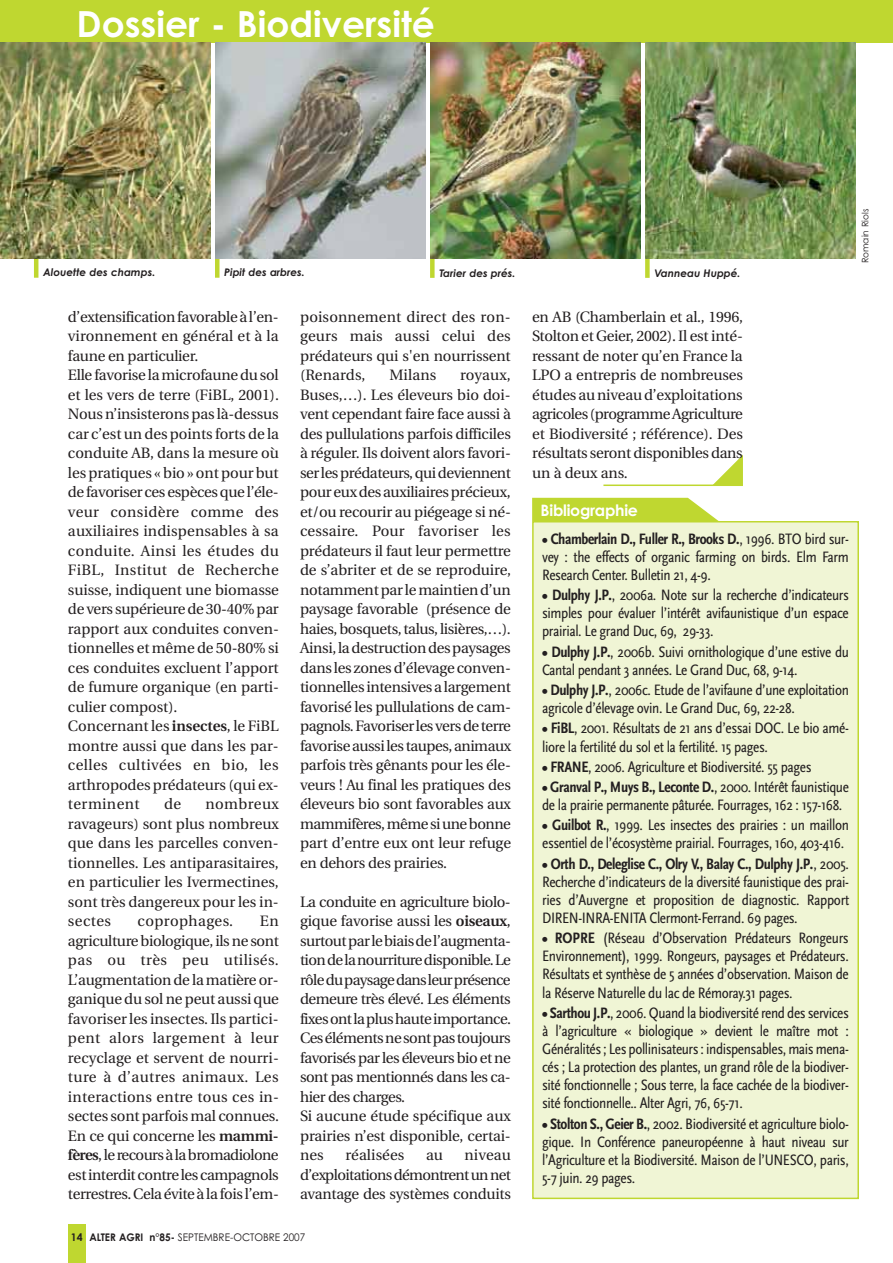
<style>
.page{position:relative;width:893px;height:1263px;background:#fff}
.page>*{position:absolute;margin:0;border:0;box-sizing:border-box;transform-origin:0 0}
.t1{font:700 36px "Century Gothic";color:#fff}
.t2{font:15.75px/18.1px "Scala Sans Regular Con";letter-spacing:-.025em;color:#231f20}
.t3{font:700 condensed 15.75px "Scala Sans";letter-spacing:-.025em;color:#231f20}
.t4{font:700 15.75px "Century Gothic";letter-spacing:-.015em;color:#fff}
.t5{font:15px/19.5px "Utopia";letter-spacing:-.01em;color:#231f20;text-align:justify}
.t6{font:15px/19.5px "Utopia";letter-spacing:-.03em;color:#231f20}
.t7{font:15px "Utopia";letter-spacing:.025em;color:#231f20}
.t8{font:italic 700 10.5px "Century Gothic";color:#231f20}
.t9{font:10.5px "Century Gothic";color:#231f20;scale:.95 1}
.t10{font:9px "Century Gothic";color:#231f20}
.s1{font-weight:600}
.s2{font-weight:700}
.s3{font-family:"Scala Sans Regular Con";font-weight:400;font-stretch:normal}
.s4{font-family:"Scala Sans";font-weight:700;font-stretch:condensed}
</style>
<div class="page">
<div style="left:68px;top:1225px;width:17px;height:38px;background:#bfd730"></div>
<div style="left:0;top:0;width:893px;height:43px;background:#bfd730"></div>
<svg style="left:712px;top:455px;width:31px;height:30px"></svg>
<hr style="left:603px;top:485px;width:140px;height:1px;background:#bfd730">
<hr style="left:34px;top:230px;width:4px;height:48px;background:#bfd730">
<hr style="left:215px;top:230px;width:4px;height:48px;background:#bfd730">
<div style="left:430px;top:230px;width:5px;height:48px;background:#bfd730"></div>
<div style="left:645px;top:230px;width:5px;height:48px;background:#bfd730"></div>
<img style="left:0;top:43px;width:211px;height:216px">
<img style="left:215px;top:43px;width:211px;height:215px">
<img style="left:430px;top:43px;width:211px;height:216px">
<img style="left:645px;top:43px;width:211px;height:216px">
<div style="left:533px;top:522px;width:325px;height:676px;background:#f0f5d5"></div>
<div style="left:532px;top:521px;width:327px;height:678px;border:2px solid #bfd730"></div>
<svg style="left:532px;top:498px;width:186px;height:23px;background:#c4da40"></svg>
<h1 class="t1" style="left:76px;top:11px;width:360px">Dossier - Biodiversité</h1>
<p class="t8" style="left:43px;top:269px;width:114px">Alouette des champs.</p>
<p class="t8" style="left:224px;top:269px;width:82px">Pipit des arbres.</p>
<p class="t8" style="left:439px;top:269px;width:78px">Tarier des prés.</p>
<p class="t8" style="left:654px;top:269px;width:88px">Vanneau Huppé.</p>
<p class="t10" style="left:862px;top:263px;width:56px;rotate:-90deg">Romain Riols</p>
<p class="t5" style="left:68px;top:308px;width:213px;text-align:left">d’extensification favorable à l’en&shy;vironnement en général et à la faune en particulier.<br>Elle favorise la microfaune du sol et les vers de terre (FiBL, 2001).<br>Nous n’insisterons pas là-dessus car c’est un des points forts de la conduite AB, dans la mesure où les pratiques « bio » ont pour but de favoriser ces espèces que l’éle&shy;veur considère comme des auxiliaires indispensables à sa conduite. Ainsi les études du<br>FiBL, Institut de Recherche suisse, indiquent une biomasse de vers supérieure de 30-40% par rapport aux conduites conven&shy;tionnelles et même de 50-80% si ces conduites excluent l’apport de fumure organique (en parti&shy;culier compost).<br>Concernant les <span class="s1">insectes</span>, le FiBL montre aussi que dans les par&shy;celles cultivées en bio, les arthropodes prédateurs (qui ex&shy;terminent</p>
<p class="t5" style="left:68px;top:796px;width:212px;text-indent:138px">nombreux ravageurs) sont plus nombreux que dans les parcelles conven&shy;tionnelles. Les antiparasitaires, en particulier les Ivermectines, sont très dangereux pour les in&shy;sectes</p>
<p class="t5" style="left:164px;top:796px;width:19px">de</p>
<p class="t7" style="left:138px;top:915px;width:97px">coprophages.</p>
<p class="t5" style="left:68px;top:913px;width:213px;text-indent:192px">En agriculture biologique, ils ne sont pas ou très peu utilisés.<br>L’augmentation de la matière or&shy;ganique du sol ne peut aussi que favoriser les insectes. Ils partici&shy;pent alors largement à leur recyclage et servent de nourri&shy;ture à d’autres animaux. Les interactions entre tous ces in&shy;sectes sont parfois mal connues.<br>En ce qui concerne les <span class="s1">mammi&shy;fères</span>, le recours à la bromadiolone est interdit contre les campagnols terrestres. Cela évite à la fois l’em-</p>
<p class="t5" style="left:300px;top:308px;width:212px">poisonnement direct des ron&shy;geurs mais aussi celui des prédateurs qui s'en nourrissent (Renards,</p>
<p class="t5" style="left:389px;top:367px;width:48px">Milans</p>
<p class="t5" style="left:300px;top:367px;width:212px;text-indent:160px">royaux, Buses,…). Les éleveurs bio doi&shy;vent cependant faire face aussi à des pullulations parfois difficiles à réguler. Ils doivent alors favori&shy;ser les prédateurs, qui deviennent pour eux des auxiliaires précieux, et/ou recourir au piégeage si né&shy;cessaire. Pour favoriser les prédateurs il faut leur permettre de s’abriter et de se reproduire, notamment par le maintien d’un paysage favorable (présence de haies, bosquets, talus, lisières,…).<br>Ainsi, la destruction des paysages dans les zones d’élevage conven&shy;tionnelles intensives a largement favorisé les pullulations de cam&shy;pagnols. Favoriser les vers de terre favorise aussi les taupes, animaux parfois très gênants pour les éle&shy;veurs ! Au final les pratiques des éleveurs bio sont favorables aux mammifères, même si une bonne part d’entre eux ont leur refuge en dehors des prairies.</p>
<p class="t6" style="left:300px;top:893px;width:212px">La conduite en agriculture biolo&shy;gique favorise aussi les <span class="s1">oiseaux</span>, surtout par le biais de l’augmenta&shy;tion de la nourriture disponible. Le rôle du paysage dans leur présence demeure très élevé. Les éléments fixes ont la plus haute importance.<br>Ces éléments ne sont pas toujours favorisés par les éleveurs bio et ne sont pas mentionnés dans les ca&shy;hier des charges.<br>Si aucune étude spécifique aux prairies n’est disponible, certai&shy;nes</p>
<p class="t5" style="left:345px;top:1147px;width:61px">réalisées</p>
<p class="t5" style="left:426px;top:1147px;width:19px">au</p>
<p class="t5" style="left:300px;top:1147px;width:212px;text-indent:165px">niveau d’exploitations démontrent un net avantage des systèmes conduits</p>
<p class="t9" style="left:71px;top:1233px;width:248px"><span class="s2">14 ALTER AGRI n°85-</span> SEPTEMBRE-OCTOBRE 2007</p>
<p class="t5" style="left:532px;top:308px;width:212px">en AB (Chamberlain et al., 1996, Stolton et Geier, 2002). Il est inté&shy;ressant de noter qu’en France la LPO a entrepris de nombreuses études au niveau d’exploitations agricoles (programme Agriculture et Biodiversité ; référence). Des résultats seront disponibles dans un à deux ans.</p>
<p class="t4" style="left:541px;top:504px;width:99px">Bibliographie</p>
<p class="t3" style="left:542px;top:533px;width:308px">• Chamberlain D., Fuller R., Brooks D.<span class="s3">, 1996. BTO bird sur-</span></p>
<p class="t2" style="left:542px;top:549px;width:308px">vey : the effects of organic farming on birds. Elm Farm<br>Research Center. Bulletin 21, 4-9.</p>
<p class="t2" style="left:542px;top:588px;width:308px;text-align:justify"><span class="s4">• Dulphy J.P.</span>, 2006a. Note sur la recherche d’indicateurs simples pour évaluer l’intérêt avifaunistique d’un espace prairial. Le grand Duc, 69, 29-33.</p>
<p class="t2" style="left:542px;top:644px;width:308px"><span class="s4">• Dulphy J.P.</span>, 2006b. Suivi ornithologique d’une estive du<br>Cantal pendant 3 années. Le Grand Duc, 68, 9-14.</p>
<p class="t2" style="left:542px;top:682px;width:308px"><span class="s4">• Dulphy J.P.</span>, 2006c. Etude de l’avifaune d’une exploitation agricole d’élevage ovin. Le Grand Duc, 69, 22-28.</p>
<p class="t2" style="left:542px;top:721px;width:308px"><span class="s4">• FiBL</span>, 2001. Résultats de 21 ans d’essai DOC. Le bio amé&shy;liore la fertilité du sol et la fertilité. 15 pages.</p>
<p class="t2" style="left:542px;top:759px;width:271px"><span class="s4">• FRANE</span>, 2006. Agriculture et Biodiversité. 55 pages</p>
<p class="t3" style="left:542px;top:781px;width:308px">• Granval P., Muys B., Leconte D.<span class="s3">, 2000. Intérêt faunistique</span></p>
<p class="t2" style="left:542px;top:797px;width:302px">de la prairie permanente pâturée. Fourrages, 162 : 157-168.</p>
<p class="t2" style="left:542px;top:818px;width:308px"><span class="s4">• Guilbot R.</span>, 1999. Les insectes des prairies : un maillon essentiel de l’écosystème prairial. Fourrages, 160, 403-416.</p>
<p class="t3" style="left:542px;top:858px;width:308px">• Orth D., Deleglise C., Olry V., Balay C., Dulphy J.P.<span class="s3">, 2005.</span></p>
<p class="t2" style="left:542px;top:874px;width:309px;text-align:justify">Recherche d’indicateurs de la diversité faunistique des prai&shy;ries d’Auvergne et proposition de diagnostic. Rapport DIREN-INRA-ENITA Clermont-Ferrand. 69 pages.</p>
<p class="t2" style="left:542px;top:931px;width:308px;text-align:justify"><span class="s4">• ROPRE</span> (Réseau d’Observation Prédateurs Rongeurs Environnement), 1999. Rongeurs, paysages et Prédateurs.<br>Résultats et synthèse de 5 années d’observation. Maison de la Réserve Naturelle du lac de Rémoray.31 pages.</p>
<p class="t2" style="left:542px;top:1005px;width:308px;text-align:justify"><span class="s4">• Sarthou J.P.</span>, 2006. Quand la biodiversité rend des services à l’agriculture « biologique » devient le maître mot :<br>Généralités ; Les pollinisateurs : indispensables, mais mena&shy;cés ; La protection des plantes, un grand rôle de la biodiver&shy;sité fonctionnelle ; Sous terre, la face cachée de la biodiver&shy;sité fonctionnelle.. Alter Agri, 76, 65-71.</p>
<p class="t2" style="left:542px;top:1116px;width:308px;text-align:justify"><span class="s4">• Stolton S., Geier B.</span>, 2002. Biodiversité et agriculture biolo&shy;gique. In Conférence paneuropéenne à haut niveau sur l’Agriculture et la Biodiversité. Maison de l’UNESCO, paris, 5-7 juin. 29 pages.</p>
</div>
